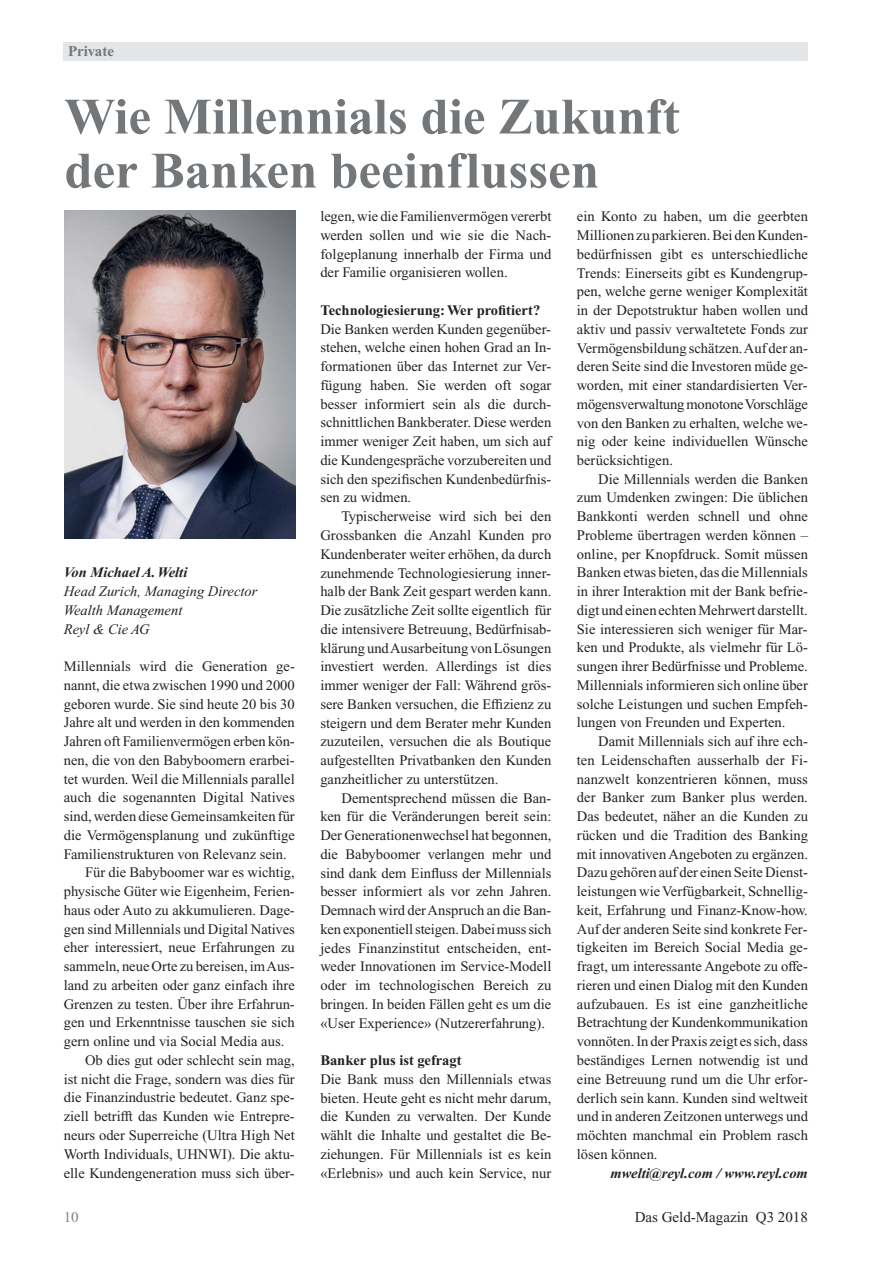
<style>
.page{position:relative;width:893px;height:1263px;background:#fff}
.page>*{position:absolute;margin:0;border:0;box-sizing:border-box;transform-origin:0 0}
.t1{font:700 51px/54px "Times New Roman PS Std";color:#74777a}
.t2{font:15px "Times New Roman PS Std";color:#232122}
.t3{font:700 15px "Times New Roman PS Std";color:#74777a}
.t4{font:15px "Times New Roman PS Std";color:#7f8285}
.t5{font:14.55px/18.8px "Times New Roman PS Std";color:#232122;text-align:justify}
.t6{font:italic 14.55px/18.8px "Times New Roman PS Std";color:#232122}
.t7{font:700 14.55px "Times New Roman PS Std";color:#232122}
.t8{font:italic 700 14.55px "Times New Roman PS Std";color:#232122}
</style>
<div class="page">
<div style="left:64px;top:43px;width:744px;height:18px;background:#e3e5e6"></div>
<img style="left:64px;top:210px;width:231px;height:329px">
<p class="t3" style="left:68px;top:46px;width:48px">Private</p>
<h1 class="t1" style="left:64px;top:95px;width:617px">Wie Millennials die Zukunft der Banken beeinflussen</h1>
<p class="t8" style="left:64px;top:567px;width:125px">Von Michael A. Welti</p>
<p class="t6" style="left:64px;top:583px;width:195px">Head Zurich, Managing Director<br>Wealth Management<br>Reyl &amp; Cie AG</p>
<p class="t5" style="left:64px;top:658px;width:233px">Millennials wird die Generation ge-</p>
<p class="t5" style="left:64px;top:677px;width:233px">nannt, die etwa zwischen 1990 und 2000</p>
<p class="t5" style="left:64px;top:696px;width:233px">geboren wurde. Sie sind heute 20 bis 30</p>
<p class="t5" style="left:64px;top:714px;width:233px">Jahre alt und werden in den kommenden</p>
<p class="t5" style="left:64px;top:733px;width:233px">Jahren oft Familienvermögen erben kön-</p>
<p class="t5" style="left:64px;top:752px;width:233px">nen, die von den Babyboomern erarbei-</p>
<p class="t5" style="left:64px;top:771px;width:233px">tet wurden. Weil die Millennials parallel</p>
<p class="t5" style="left:64px;top:789px;width:233px">auch die sogenannten Digital Natives</p>
<p class="t5" style="left:64px;top:808px;width:233px">sind, werden diese Gemeinsamkeiten für</p>
<p class="t5" style="left:64px;top:827px;width:233px">die Vermögensplanung und zukünftige</p>
<p class="t5" style="left:64px;top:846px;width:225px">Familienstrukturen von Relevanz sein.</p>
<p class="t5" style="left:85px;top:864px;width:211px">Für die Babyboomer war es wichtig,</p>
<p class="t5" style="left:64px;top:883px;width:233px">physische Güter wie Eigenheim, Ferien-</p>
<p class="t5" style="left:64px;top:902px;width:233px">haus oder Auto zu akkumulieren. Dage-</p>
<p class="t5" style="left:64px;top:921px;width:233px">gen sind Millennials und Digital Natives</p>
<p class="t5" style="left:64px;top:939px;width:233px">eher interessiert, neue Erfahrungen zu</p>
<p class="t5" style="left:64px;top:958px;width:233px">sammeln, neue Orte zu bereisen, im Aus-</p>
<p class="t5" style="left:64px;top:977px;width:233px">land zu arbeiten oder ganz einfach ihre</p>
<p class="t5" style="left:64px;top:996px;width:233px">Grenzen zu testen. Über ihre Erfahrun-</p>
<p class="t5" style="left:64px;top:1014px;width:233px">gen und Erkenntnisse tauschen sie sich</p>
<p class="t5" style="left:64px;top:1033px;width:222px">gern online und via Social Media aus.</p>
<p class="t5" style="left:85px;top:1052px;width:211px">Ob dies gut oder schlecht sein mag,</p>
<p class="t5" style="left:64px;top:1071px;width:233px">ist nicht die Frage, sondern was dies für</p>
<p class="t5" style="left:64px;top:1089px;width:233px">die Finanzindustrie bedeutet. Ganz spe-</p>
<p class="t5" style="left:64px;top:1108px;width:233px">ziell betrifft das Kunden wie Entrepre-</p>
<p class="t5" style="left:64px;top:1127px;width:233px">neurs oder Superreiche (Ultra High Net</p>
<p class="t5" style="left:64px;top:1146px;width:233px">Worth Individuals, UHNWI). Die aktu-</p>
<p class="t5" style="left:64px;top:1165px;width:233px">elle Kundengeneration muss sich über-</p>
<p class="t5" style="left:320px;top:208px;width:233px">legen, wie die Familienvermögen vererbt werden sollen und wie sie die Nach - folgeplanung innerhalb der Firma und der Familie organisieren wollen.</p>
<p class="t7" style="left:320px;top:305px;width:222px">Technologiesierung: Wer profitiert?</p>
<p class="t5" style="left:320px;top:321px;width:233px">Die Banken werden Kunden gegenüber&shy;stehen, welche einen hohen Grad an In&shy;formationen über das Internet zur Ver - fügung haben. Sie werden oft sogar besser informiert sein als die durch&shy;schnittlichen Bankberater. Diese werden immer weniger Zeit haben, um sich auf die Kundengespräche vorzubereiten und sich den spezifischen Kundenbedürfnis&shy;sen zu widmen.</p>
<p class="t5" style="left:320px;top:508px;width:233px;text-indent:21px">Typischerweise wird sich bei den Grossbanken die Anzahl Kunden pro Kundenberater weiter erhöhen, da durch zunehmende Technologiesierung inner&shy;halb der Bank Zeit gespart werden kann.<br>Die zusätzliche Zeit sollte eigentlich für die intensivere Betreuung, Bedürfnisab&shy;klärung und Ausarbeitung von Lösungen investiert werden. Allerdings ist dies immer weniger der Fall: Während grös&shy;sere Banken versuchen, die Effizienz zu steigern und dem Berater mehr Kunden zuzuteilen, versuchen die als Boutique aufgestellten Privatbanken den Kunden ganzheitlicher zu unterstützen.</p>
<p class="t5" style="left:320px;top:790px;width:233px;text-indent:21px">Dementsprechend müssen die Ban&shy;ken für die Veränderungen bereit sein:<br>Der Generationenwechsel hat begonnen, die Babyboomer verlangen mehr und sind dank dem Einfluss der Millennials besser informiert als vor zehn Jahren.<br>Demnach wird der Anspruch an die Ban&shy;ken exponentiell steigen. Dabei muss sich jedes Finanzinstitut entscheiden, ent&shy;weder Innovationen im Service-Modell oder im technologischen Bereich zu bringen. In beiden Fällen geht es um die «User Experience» (Nutzererfahrung).</p>
<p class="t7" style="left:320px;top:1055px;width:143px">Banker plus ist gefragt</p>
<p class="t5" style="left:320px;top:1071px;width:233px">Die Bank muss den Millennials etwas bieten. Heute geht es nicht mehr darum, die Kunden zu verwalten. Der Kunde wählt die Inhalte und gestaltet die Be - ziehungen. Für Millennials ist es kein «Erlebnis» und auch kein Service, nur</p>
<p class="t5" style="left:577px;top:208px;width:233px">ein Konto zu haben, um die geerbten Millionen zu parkieren. Bei den Kunden&shy;bedürfnissen gibt es unterschiedliche Trends: Einerseits gibt es Kundengrup&shy;pen, welche gerne weniger Komplexität in der Depotstruktur haben wollen und aktiv und passiv verwaltetete Fonds zur Vermögensbildung schätzen. Auf der an&shy;deren Seite sind die Investoren müde ge&shy;worden, mit einer standardisierten Ver&shy;mögensverwaltung monotone Vorschläge von den Banken zu erhalten, welche we&shy;nig oder keine individuellen Wünsche berücksichtigen.</p>
<p class="t5" style="left:577px;top:471px;width:233px;text-indent:21px">Die Millennials werden die Banken zum Umdenken zwingen: Die üblichen Bankkonti werden schnell und ohne Probleme übertragen werden können – online, per Knopfdruck. Somit müssen Banken etwas bieten, das die Millennials in ihrer Interaktion mit der Bank befrie&shy;digt und einen echten Mehrwert darstellt.<br>Sie interessieren sich weniger für Mar&shy;ken und Produkte, als vielmehr für Lö&shy;sungen ihrer Bedürfnisse und Probleme.<br>Millennials informieren sich online über solche Leistungen und suchen Empfeh&shy;lungen von Freunden und Experten.</p>
<p class="t5" style="left:577px;top:733px;width:233px;text-indent:21px">Damit Millennials sich auf ihre ech&shy;ten Leidenschaften ausserhalb der Fi&shy;nanzwelt konzentrieren können, muss der Banker zum Banker plus werden.<br>Das bedeutet, näher an die Kunden zu rücken und die Tradition des Banking mit innovativen Angeboten zu ergänzen.<br>Dazu gehören auf der einen Seite Dienst&shy;leistungen wie Verfügbarkeit, Schnellig&shy;keit, Erfahrung und Finanz-Know-how.<br>Auf der anderen Seite sind konkrete Fer&shy;tigkeiten im Bereich Social Media ge&shy;fragt, um interessante Angebote zu offe&shy;rieren und einen Dialog mit den Kunden aufzubauen. Es ist eine ganzheitliche Betrachtung der Kundenkommunikation vonnöten. In der Praxis zeigt es sich, dass beständiges Lernen notwendig ist und eine Betreuung rund um die Uhr erfor&shy;derlich sein kann. Kunden sind weltweit und in anderen Zeitzonen unterwegs und möchten manchmal ein Problem rasch lösen können.</p>
<p class="t8" style="left:610px;top:1168px;width:199px">mwelti@reyl.com / www.reyl.com</p>
<p class="t4" style="left:64px;top:1212px;width:16px">10</p>
<p class="t2" style="left:635px;top:1212px;width:175px">Das Geld-Magazin Q3 2018</p>
</div>
